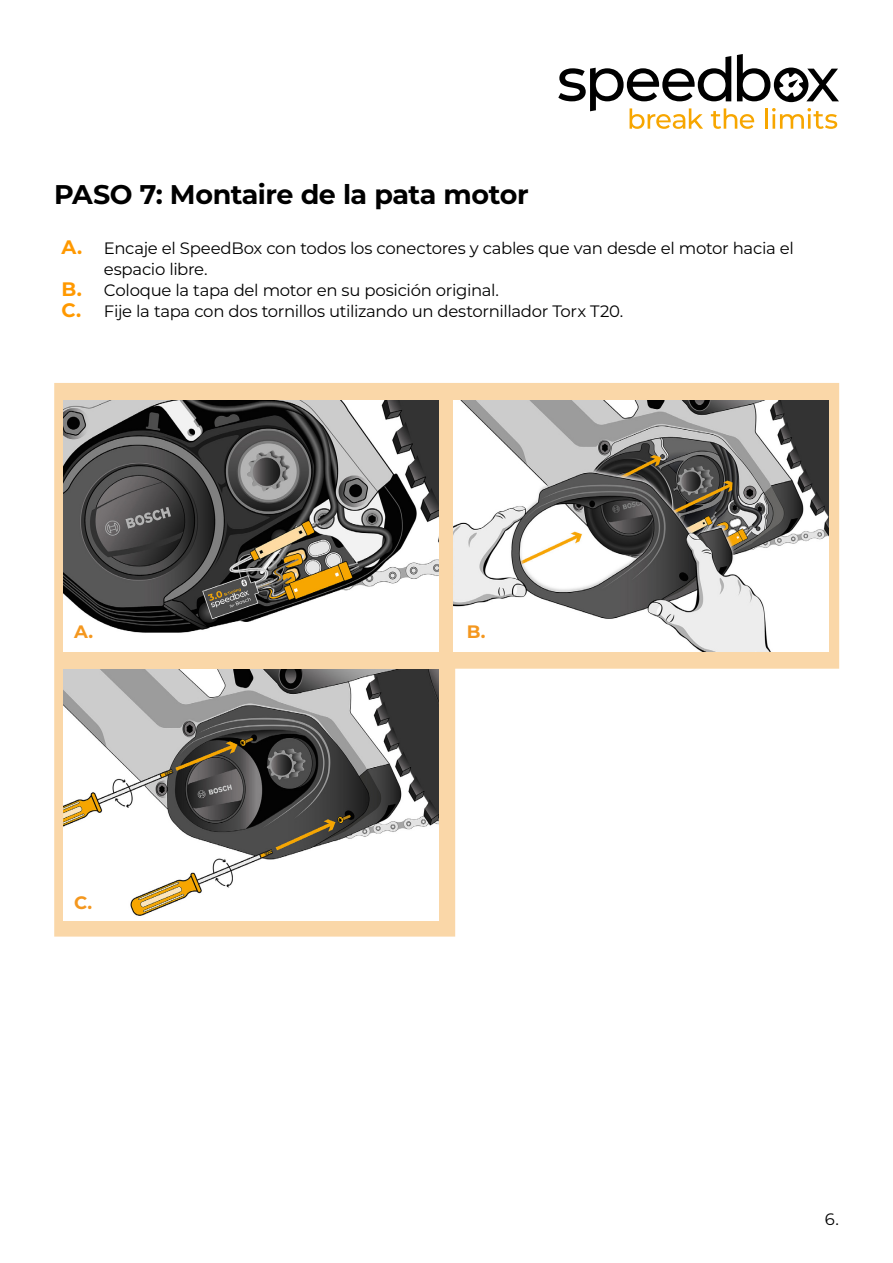
<style>
.page{position:relative;width:893px;height:1263px;background:#fff}
.page>*{position:absolute;margin:0;border:0;box-sizing:border-box;transform-origin:0 0}
.Krok_nadpis{font:700 27px "Montserrat";letter-spacing:-.02em;color:#000}
.t1{font:700 18px "Montserrat";color:#f4971e}
.t2{font:16.5px/21px "Montserrat";letter-spacing:-.02em;color:#000}
.s1{font-weight:700;font-size:19.5px;color:#f90}
</style>
<div class="page">
<svg style="left:558px;top:54px;width:281px;height:75px"></svg>
<svg style="left:54px;top:383px;width:785px;height:553px"></svg>
<img style="left:64px;top:401px;width:374px;height:251px">
<img style="left:454px;top:400px;width:374px;height:251px">
<img style="left:64px;top:669px;width:374px;height:251px">
<p class="Krok_nadpis" style="left:54px;top:175px;width:476px">PASO 7: Montaire de la pata motor</p>
<p class="t2" style="left:104px;top:237px;width:691px;text-indent:-43px"><span class="s1">A.</span> Encaje el SpeedBox con todos los conectores y cables que van desde el motor hacia el espacio libre.</p>
<p class="t2" style="left:61px;top:279px;width:439px"><span class="s1">B.</span> Coloque la tapa del motor en su posición original.</p>
<p class="t2" style="left:61px;top:300px;width:563px"><span class="s1">C.</span> Fije la tapa con dos tornillos utilizando un destornillador Torx T20.</p>
<p class="t1" style="left:74px;top:618px;width:21px">A.</p>
<p class="t1" style="left:74px;top:889px;width:20px">C.</p>
<p class="t1" style="left:467px;top:618px;width:20px">B.</p>
<p class="t2" style="left:825px;top:1208px;width:15px">6.</p>
</div>
